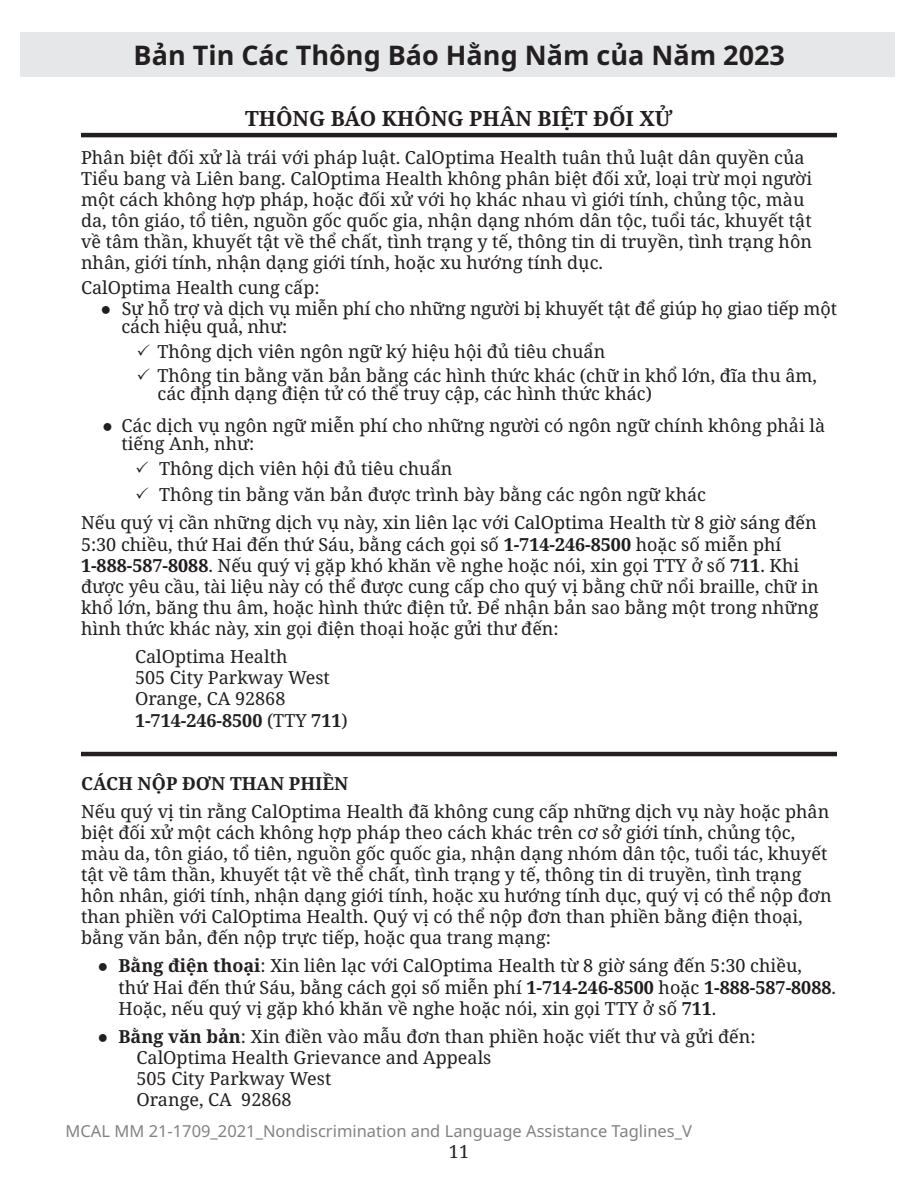
<style>
.page{position:relative;width:918px;height:1188px;background:#fff}
.page>*{position:absolute;margin:0;border:0;box-sizing:border-box;transform-origin:0 0}
.t1{font:700 27px "Noto Sans";color:#231f20}
.t2{font:700 21px "Noto Serif";color:#231f20}
.t3{font:18px/21px "Noto Serif";color:#231f20}
.t4{font:18px/21.6px "Noto Serif";color:#201c1d}
.t5{font:700 18px "Noto Serif";color:#231f20}
.t6{font:16.5px "Noto Sans";color:#808285}
.s1{font-family:"Times New Roman"}
.s2{color:#201c1d}
.s3{font-weight:700;color:#201c1d}
.s4{font-weight:700}
.s5{font-family:"Times New Roman";color:#231f20}
.s6{font-weight:700;color:#231f20}
.s7{color:#231f20}
</style>
<div class="page">
<div style="left:21px;top:33px;width:874px;height:44px;background:#e6e7e9"></div>
<hr style="left:81px;top:133px;width:756px;height:4px;background:#231f20">
<hr style="left:81px;top:752px;width:756px;height:4px;background:#231f20">
<h1 class="t1" style="left:134px;top:36px;width:653px">Bản Tin Các Thông Báo Hằng Năm của Năm 2023</h1>
<p class="t2" style="left:245px;top:104px;width:429px">THÔNG BÁO KHÔNG PHÂN BIỆT ĐỐI XỬ</p>
<p class="t3" style="left:81px;top:147px;width:733px">Phân biệt đối xử là trái với pháp luật. CalOptima Health tuân thủ luật dân quyền của Tiểu bang và Liên bang. CalOptima Health không phân biệt đối xử, loại trừ mọi người một cách không hợp pháp, hoặc đối xử với họ khác nhau vì giới tính, chủng tộc, màu da, tôn giáo, tổ tiên, nguồn gốc quốc gia, nhận dạng nhóm dân tộc, tuổi tác, khuyết tật về tâm thần, khuyết tật về thể chất, tình trạng y tế, thông tin di truyền, tình trạng hôn nhân, giới tính, nhận dạng giới tính, hoặc xu hướng tính dục.</p>
<p class="t3" style="left:81px;top:277px;width:240px">CalOptima Health cung cấp:</p>
<p class="t3" style="left:122px;top:300px;width:717px;line-height:18px;text-indent:-21px"><span class="s1">●</span> Sự hỗ trợ và dịch vụ miễn phí cho những người bị khuyết tật để giúp họ giao tiếp một cách hiệu quả, như:</p>
<p class="t3" style="left:136px;top:341px;width:470px">✓ Thông dịch viên ngôn ngữ ký hiệu hội đủ tiêu chuẩn</p>
<p class="t3" style="left:158px;top:367px;width:661px;line-height:18px;text-indent:-21px">✓ Thông tin bằng văn bản bằng các hình thức khác (chữ in khổ lớn, đĩa thu âm, các định dạng điện tử có thể truy cập, các hình thức khác)</p>
<p class="t3" style="left:122px;top:417px;width:705px;line-height:18px;text-indent:-20px"><span class="s1">●</span> Các dịch vụ ngôn ngữ miễn phí cho những người có ngôn ngữ chính không phải là tiếng Anh, như:</p>
<p class="t3" style="left:135px;top:458px;width:319px">✓ Thông dịch viên hội đủ tiêu chuẩn</p>
<p class="t3" style="left:81px;top:481px;width:737px;line-height:28.3px;text-indent:54px">✓ Thông tin bằng văn bản được trình bày bằng các ngôn ngữ khác<br>Nếu quý vị cần những dịch vụ này, <span class="s2">xin liên lạc với CalOptima Health từ 8 giờ sáng đến</span></p>
<p class="t3" style="left:81px;top:534px;width:739px"><span class="s2">5:30 chiều, thứ Hai đến thứ Sáu, bằng cách gọi số</span> <span class="s3">1-714-246-8500</span> <span class="s2">hoặc số miễn phí </span><span class="s3">1-888-587-8088</span><span class="s2">.</span> Nếu quý vị gặp khó khăn về nghe hoặc nói, xin gọi TTY ở số <span class="s4">711</span>. Khi được yêu cầu, tài liệu này có thể được cung cấp cho quý vị bằng chữ nổi braille, chữ in khổ lớn, băng thu âm, hoặc hình thức điện tử. Để nhận bản sao bằng một trong những hình thức khác này, xin gọi điện thoại hoặc gửi thư đến:</p>
<p class="t3" style="left:135px;top:647px;width:214px">CalOptima Health<br>505 City Parkway West<br>Orange, CA 92868<br><span class="s4">1-714-246-8500</span> (TTY <span class="s4">711</span>)</p>
<p class="t5" style="left:81px;top:771px;width:269px">CÁCH NỘP ĐƠN THAN PHIỀN</p>
<p class="t3" style="left:81px;top:801px;width:752px">Nếu quý vị tin rằng CalOptima Health đã không cung cấp những dịch vụ này hoặc phân biệt đối xử một cách không hợp pháp theo cách khác trên cơ sở giới tính, chủng tộc, màu da, tôn giáo, tổ tiên, nguồn gốc quốc gia, nhận dạng nhóm dân tộc, tuổi tác, khuyết tật về tâm thần, khuyết tật về thể chất, tình trạng y tế, thông tin di truyền, tình trạng hôn nhân, giới tính, nhận dạng giới tính, hoặc xu hướng tính dục, quý vị có thể nộp đơn than phiền với CalOptima Health. Quý vị có thể nộp đơn than phiền bằng điện thoại, bằng văn bản, đến nộp trực tiếp, hoặc qua trang mạng:</p>
<p class="t4" style="left:118px;top:955px;width:719px;text-indent:-21px"><span class="s5">●</span> <span class="s6">Bằng điện thoại</span><span class="s7">:</span> Xin liên lạc với CalOptima Health từ 8 giờ sáng đến 5:30 chiều, thứ Hai đến thứ Sáu, bằng cách gọi số miễn phí <span class="s4">1-714-246-8500</span> hoặc <span class="s4">1-888-587-8088</span><span class="s7">.<br>Hoặc, nếu quý vị gặp khó khăn về nghe hoặc nói, xin gọi TTY ở số</span> <span class="s6">711</span><span class="s7">.</span></p>
<p class="t3" style="left:136px;top:1027px;width:621px;text-indent:-39px"><span class="s1">●</span> <span class="s4">Bằng văn bản</span>: Xin điền vào mẫu đơn than phiền hoặc viết thư và gửi đến:<br>CalOptima Health Grievance and Appeals<br>505 City Parkway West<br>Orange, CA 92868</p>
<p class="t6" style="left:66px;top:1119px;width:628px">MCAL MM 21-1709_2021_Nondiscrimination and Language Assistance Taglines_V</p>
<p class="t3" style="left:449px;top:1142px;width:22px">11</p>
</div>
